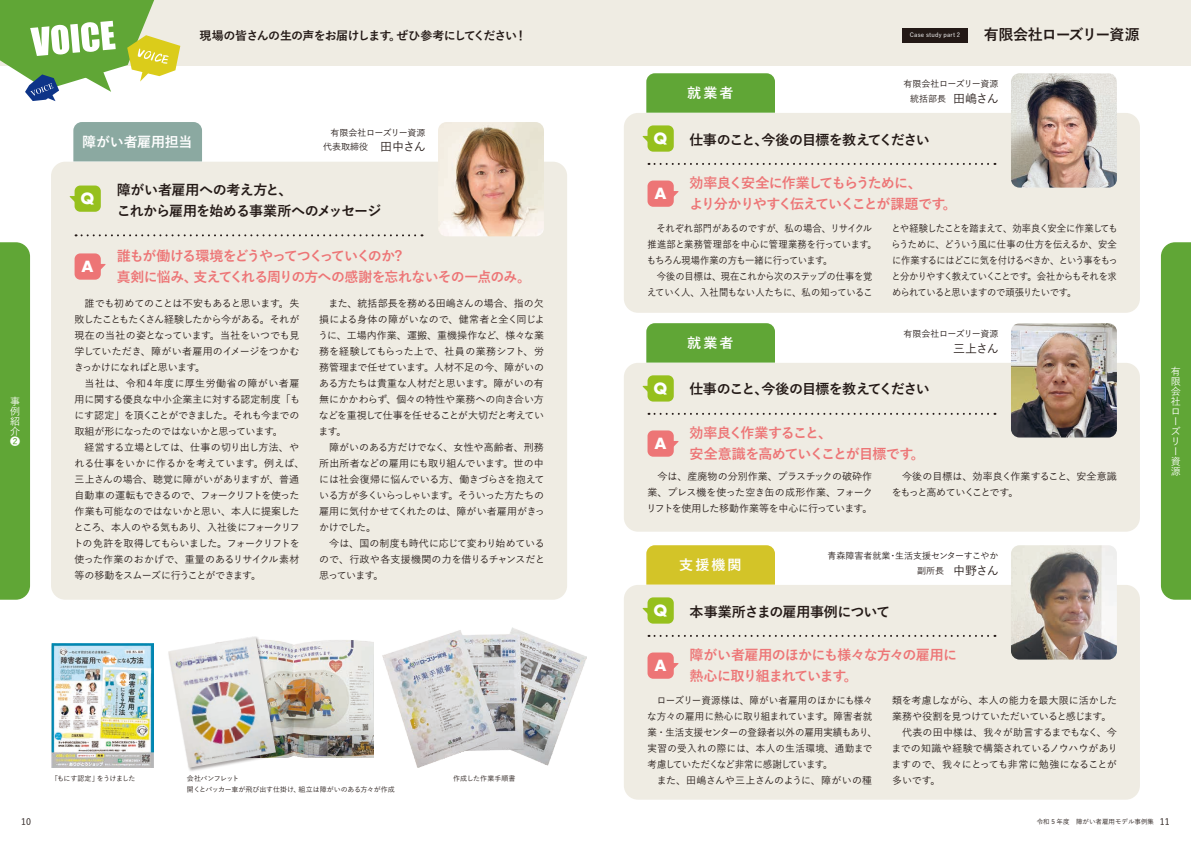
<style>
.page{position:relative;width:1191px;height:842px;background:#fff}
.page>*{position:absolute;margin:0;border:0;box-sizing:border-box;transform-origin:0 0}
.t1{font:700 15px "Yu Go";letter-spacing:-.06em;color:#231916}
.t2{font:700 15px "Futura";color:#fff}
.t3{font:700 14px/21px "Yu Go";letter-spacing:-.065em;color:#ed7576}
.t4{font:700 14px/21px "Yu Go";letter-spacing:-.05em;color:#231916}
.t5{font:700 14px/21px "Yu Go";letter-spacing:-.095em;color:#ed7576}
.t6{font:700 14px/21px "Yu Go";letter-spacing:-.045em;color:#ed7576}
.t7{font:700 14px "Yu Go";letter-spacing:.07em;color:#fff}
.t8{font:700 14px "Yu Go";letter-spacing:-.02em;color:#fff}
.t9{font:700 12px "Yu Go";letter-spacing:-.065em;color:#231916}
.t10{font:500 12px "Yu Go";color:#231916}
.t11{font:500 10px/16px "Yu Go";letter-spacing:-.025em;color:#231916;text-align:justify}
.t12{font:500 10px/16px "Yu Go";letter-spacing:-.025em;color:#231916;scale:.93 1}
.t13{font:500 10px/16px "Yu Go";color:#231916;scale:.95 1}
.t14{font:500 10px "Yu Go";letter-spacing:-.005em;color:#231916}
.t15{font:500 10px "Yu Go";letter-spacing:.02em;color:#231916}
.t16{font:500 10px/10px "Yu Go";color:#fff}
.t17{font:500 9px/14.5px "Yu Go";color:#231916;text-align:right}
.t18{font:500 9px "Yu Go";letter-spacing:-.03em;color:#231916}
.t19{font:500 7px "Yu Go";letter-spacing:-.03em;color:#231916}
.t20{font:500 7px "Yu Go";letter-spacing:-.07em;color:#231916}
.t21{font:500 7px "Yu Go";letter-spacing:.005em;color:#231916}
.t22{font:500 7px "Yu Go";letter-spacing:-.08em;color:#231916}
.t23{font:500 6.5px "Yu Go";color:#231916}
.t24{font:500 6px "Yu Go";letter-spacing:.03em;color:#fff}
.s1{font-size:12px}
.s2{font-size:9px}
</style>
<div class="page">
<div style="left:1161px;top:242px;width:30px;height:358px;background:#60a636"></div>
<div style="left:0;top:0;width:1191px;height:65px;background:#efece3"></div>
<div style="left:0;top:242px;width:30px;height:358px;background:#60a636"></div>
<svg style="left:0;top:0;width:180px;height:101px"></svg>
<div style="left:902px;top:28px;width:65px;height:14px;background:#231916"></div>
<img style="left:280px;top:640px;width:93px;height:118px">
<div style="left:168px;top:636px;width:112px;height:136px;background:#231916;opacity:.4"></div>
<img style="left:168px;top:636px;width:108px;height:132px">
<img style="left:383px;top:628px;width:203px;height:139px">
<div style="left:51px;top:162px;width:516px;height:438px;background:#efece3;border-radius:14px"></div>
<svg style="left:76px;top:234px;width:346px;height:2px"></svg>
<div style="left:73px;top:122px;width:129px;height:39px;background:#8ba9a1"></div>
<div style="left:75px;top:253px;width:26px;height:27px;background:#ed7576;border-radius:6px"></div>
<svg style="left:100px;top:264px;width:6px;height:8px"></svg>
<div style="left:75px;top:186px;width:26px;height:26px;background:#96c01d;border-radius:6px"></div>
<svg style="left:69px;top:196px;width:6px;height:8px"></svg>
<img style="left:438px;top:122px;width:106px;height:114px">
<div style="left:624px;top:113px;width:516px;height:200px;background:#efece3;border-radius:14px"></div>
<svg style="left:648px;top:163px;width:347px;height:2px"></svg>
<div style="left:646px;top:73px;width:129px;height:40px;background:#60a636"></div>
<div style="left:647px;top:181px;width:27px;height:26px;background:#ed7576;border-radius:6px"></div>
<svg style="left:673px;top:191px;width:6px;height:8px"></svg>
<div style="left:647px;top:125px;width:27px;height:27px;background:#96c01d;border-radius:6px"></div>
<svg style="left:642px;top:136px;width:6px;height:8px"></svg>
<img style="left:1011px;top:73px;width:106px;height:115px">
<div style="left:646px;top:545px;width:129px;height:40px;background:#d3c428"></div>
<div style="left:624px;top:585px;width:516px;height:215px;background:#efece3;border-radius:14px"></div>
<svg style="left:648px;top:635px;width:347px;height:2px"></svg>
<div style="left:647px;top:652px;width:27px;height:27px;background:#ed7576;border-radius:6px"></div>
<svg style="left:673px;top:663px;width:6px;height:8px"></svg>
<div style="left:647px;top:597px;width:27px;height:27px;background:#96c01d;border-radius:6px"></div>
<svg style="left:642px;top:608px;width:6px;height:7px"></svg>
<img style="left:1011px;top:545px;width:106px;height:115px">
<div style="left:624px;top:363px;width:516px;height:169px;background:#efece3;border-radius:14px"></div>
<svg style="left:648px;top:413px;width:347px;height:2px"></svg>
<div style="left:646px;top:323px;width:129px;height:40px;background:#60a636"></div>
<div style="left:647px;top:430px;width:27px;height:27px;background:#ed7576;border-radius:6px"></div>
<svg style="left:673px;top:441px;width:6px;height:8px"></svg>
<div style="left:647px;top:375px;width:27px;height:27px;background:#96c01d;border-radius:6px"></div>
<svg style="left:642px;top:386px;width:6px;height:7px"></svg>
<img style="left:1011px;top:323px;width:106px;height:114px">
<img style="left:51px;top:644px;width:102px;height:124px">
<p class="t9" style="left:200px;top:29px;width:328px">現場の皆さんの生の声をお届けします。ぜひ参考にしてください！</p>
<p class="t24" style="left:910px;top:30px;width:52px">Case study part 2</p>
<h1 class="t1" style="left:983px;top:26px;width:157px">有限会社ローズリー資源</h1>
<p class="t16" style="left:10px;top:395px;width:11px;text-align:justify">事例紹介❷</p>
<h2 class="t8" style="left:82px;top:134px;width:112px">障がい者雇用担当</h2>
<p class="t17" style="left:323px;top:124px;width:104px">有限会社ローズリー資源代表取締役<span class="s1">　田中さん</span></p>
<h1 class="t2" style="left:81px;top:188px;width:15px">Q</h1>
<h1 class="t2" style="left:82px;top:256px;width:14px">A</h1>
<h2 class="t4" style="left:117px;top:180px;width:266px">障がい者雇用への考え方と、<br>これから雇用を始める事業所へのメッセージ</h2>
<h2 class="t3" style="left:117px;top:246px;width:416px">誰もが働ける環境をどうやってつくっていくのか?<br>真剣に悩み、支えてくれる周りの方への感謝を忘れないその一点のみ。</h2>
<p class="t11" style="left:74px;top:294px;width:227px;text-indent:11px">誰でも初めてのことは不安もあると思います。失敗したこともたくさん経験したから今がある。それが現在の当社の姿となっています。当社をいつでも見学していただき、障がい者雇用のイメージをつかむきっかけになればと思います。</p>
<p class="t11" style="left:75px;top:374px;width:227px;text-indent:10px">当社は、令和４年度に厚生労働省の障がい者雇用に関する優良な中小企業主に対する認定制度「もにす認定」を頂くことができました。それも今までの取組が形になったのではないかと思っています。</p>
<p class="t11" style="left:73px;top:438px;width:232px;text-align:left;text-indent:11px">経営する立場としては、仕事の切り出し方法、やれる仕事をいかに作るかを考えています。例えば、三上さんの場合、聴覚に障がいがありますが、普通自動車の運転もできるので、フォークリフトを使った作業も可能なのではないかと思い、本人に提案したところ、本人のやる気もあり、入社後にフォークリフトの免許を取得してもらいました。フォークリフトを使った作業のおかげで、重量のあるリサイクル素材等の移動をスムーズに行うことができます。</p>
<p class="t11" style="left:318px;top:294px;width:228px;text-indent:10px">また、統括部長を務める田嶋さんの場合、指の欠損による身体の障がいなので、健常者と全く同じように、工場内作業、運搬、重機操作など、様々な業務を経験してもらった上で、社員の業務シフト、労務管理まで任せています。人材不足の今、障がいのある方たちは貴重な人材だと思います。障がいの有無にかかわらず、個々の特性や業務への向き合い方などを重視して仕事を任せることが大切だと考えています。</p>
<p class="t11" style="left:319px;top:438px;width:227px;text-indent:10px">障がいのある方だけでなく、女性や高齢者、刑務所出所者などの雇用にも取り組んでいます。世の中には社会復帰に悩んでいる方、働きづらさを抱えている方が多くいらっしゃいます。そういった方たちの雇用に気付かせてくれたのは、障がい者雇用がきっかけでした。</p>
<p class="t11" style="left:319px;top:534px;width:227px;text-indent:10px">今は、国の制度も時代に応じて変わり始めているので、行政や各支援機関の力を借りるチャンスだと思っています。</p>
<p class="t20" style="left:51px;top:772px;width:86px">「もにす認定」をうけました</p>
<p class="t22" style="left:187px;top:772px;width:54px">会社パンフレット</p>
<p class="t19" style="left:187px;top:783px;width:209px">開くとパッカー車が飛び出す仕掛け、組立は障がいのある方々が作成</p>
<p class="t21" style="left:453px;top:772px;width:64px">作成した作業手順書</p>
<h1 class="t2" style="left:653px;top:128px;width:15px">Q</h1>
<h1 class="t2" style="left:654px;top:183px;width:14px">A</h1>
<h2 class="t7" style="left:687px;top:85px;width:48px">就業者</h2>
<p class="t17" style="left:903px;top:75px;width:97px">有限会社ローズリー資源統括部長 <span class="s1">田嶋さん</span></p>
<h2 class="t4" style="left:689px;top:129px;width:242px">仕事のこと、今後の目標を教えてください</h2>
<h2 class="t5" style="left:689px;top:173px;width:269px">効率良く安全に作業してもらうために、<br>より分かりやすく伝えていくことが課題です。</h2>
<p class="t12" style="left:647px;top:219px;width:249px;text-indent:10px">それぞれ部門があるのですが、私の場合、リサイクル推進部と業務管理部を中心に管理業務を行っています。もちろん現場作業の方も一緒に行っています。</p>
<p class="t12" style="left:647px;top:267px;width:244px;text-align:right">今後の目標は、現在これから次のステップの仕事を覚えていく人、入社間もない人たちに、私の知っているこ</p>
<h2 class="t7" style="left:687px;top:335px;width:48px">就業者</h2>
<p class="t12" style="left:891px;top:219px;width:245px;text-align:justify">とや経験したことを踏まえて、効率良く安全に作業してもらうために、どういう風に仕事の仕方を伝えるか、安全に作業するにはどこに気を付けるべきか、という事をもっと分かりやすく教えていくことです。会社からもそれを求められていると思いますので頑張りたいです。</p>
<p class="t18" style="left:903px;top:325px;width:97px">有限会社ローズリー資源</p>
<p class="t10" style="left:953px;top:337px;width:47px">三上さん</p>
<h1 class="t2" style="left:653px;top:378px;width:15px">Q</h1>
<h1 class="t2" style="left:654px;top:433px;width:14px">A</h1>
<h2 class="t4" style="left:689px;top:379px;width:242px">仕事のこと、今後の目標を教えてください</h2>
<h2 class="t6" style="left:689px;top:423px;width:237px">効率良く作業すること、<br>安全意識を高めていくことが目標です。</h2>
<p class="t11" style="left:646px;top:467px;width:228px;text-indent:11px">今は、産廃物の分別作業、プラスチックの破砕作業、プレス機を使った空き缶の成形作業、フォークリフトを使用した移動作業等を中心に行っています。</p>
<p class="t11" style="left:891px;top:467px;width:227px;text-indent:10px">今後の目標は、効率良く作業すること、安全意識をもっと高めていくことです。　</p>
<h1 class="t2" style="left:653px;top:600px;width:15px">Q</h1>
<h1 class="t2" style="left:654px;top:655px;width:14px">A</h1>
<p class="t17" style="left:827px;top:547px;width:173px">青森障害者就業・生活支援センターすこやか副所長　<span class="s1">中野さん</span></p>
<h2 class="t7" style="left:679px;top:557px;width:64px">支援機関</h2>
<h2 class="t4" style="left:689px;top:601px;width:202px">本事業所さまの雇用事例について</h2>
<h2 class="t3" style="left:689px;top:645px;width:269px">障がい者雇用のほかにも様々な方々の雇用に熱心に取り組まれています。</h2>
<p class="t13" style="left:647px;top:691px;width:243px;text-indent:9px">ローズリー資源様は、障がい者雇用のほかにも様々な方々の雇用に熱心に取り組まれています。障害者就業・生活支援センターの登録者以外の雇用実績もあり、実習の受入れの際には、本人の生活環境、通勤まで考慮していただくなど非常に感謝しています。</p>
<p class="t11" style="left:657px;top:771px;width:217px">また、田嶋さんや三上さんのように、障がいの種</p>
<p class="t11" style="left:892px;top:691px;width:226px">類を考慮しながら、本人の能力を最大限に活かした</p>
<p class="t11" style="left:892px;top:707px;width:221px">業務や役割を見つけていただいていると感じます。</p>
<p class="t15" style="left:902px;top:723px;width:216px">代表の田中様は、我々が助言するまでもなく、今</p>
<p class="t14" style="left:891px;top:739px;width:228px">までの知識や経験で構築されているノウハウがあり</p>
<p class="t11" style="left:891px;top:755px;width:227px">ますので、我々にとっても非常に勉強になることが</p>
<p class="t11" style="left:892px;top:771px;width:50px">多いです。</p>
<p class="t16" style="left:1171px;top:365px;width:11px">有限会社ローズリー資源</p>
<p class="t17" style="left:21px;top:813px;width:11px">10</p>
<p class="t23" style="left:1036px;top:816px;width:134px">令和 5 年度　障がい者雇用モデル事例集 <span class="s2">11</span></p>
</div>
